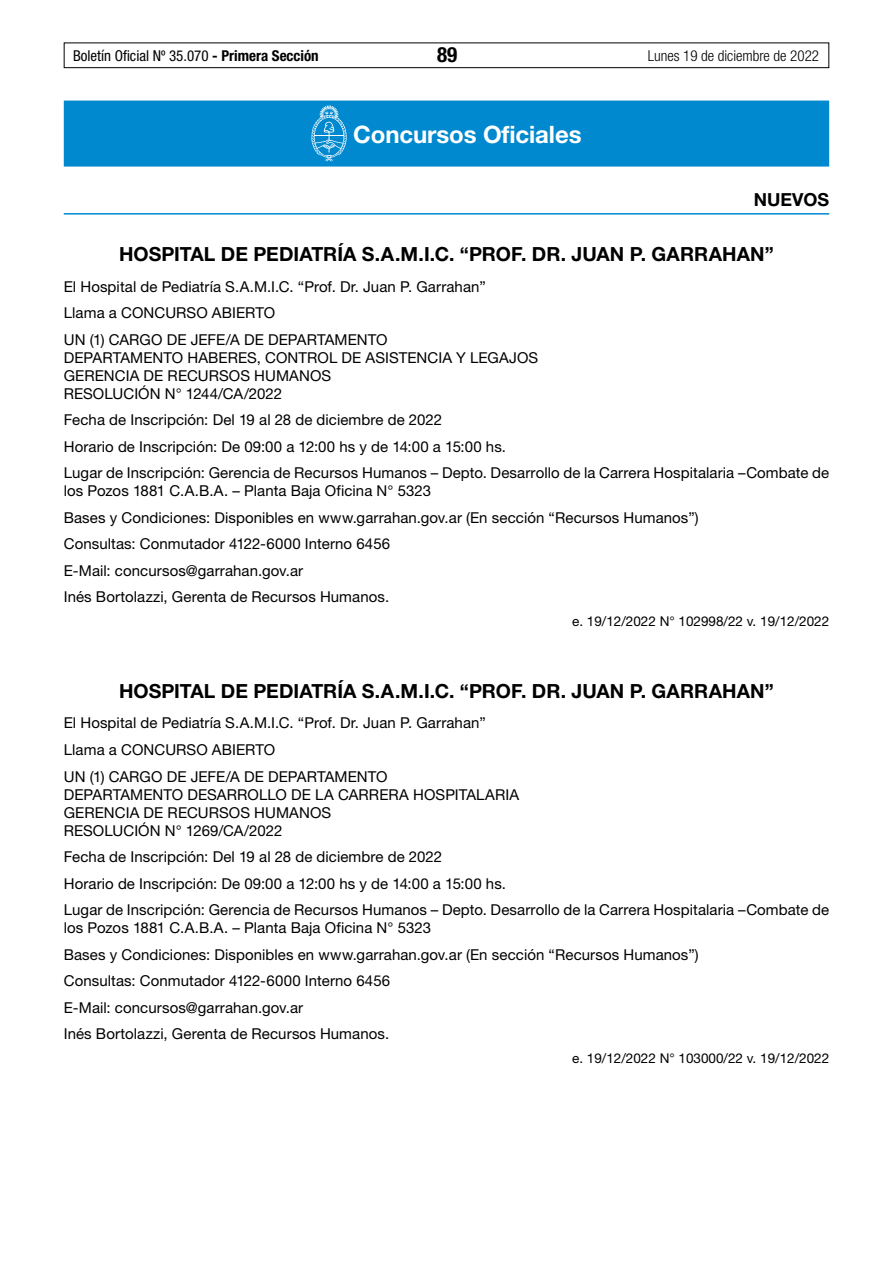
<style>
.page{position:relative;width:893px;height:1263px;background:#fff}
.page>*{position:absolute;margin:0;border:0;box-sizing:border-box;transform-origin:0 0}
.t1{font:700 24px "Helvetica Neue LT Std";letter-spacing:-.005em;color:#fff}
.t2{font:700 condensed 21px "Helvetica Neue LT Std";color:#000}
.t3{font:700 19.5px "Helvetica Neue LT Std";letter-spacing:.005em;color:#000}
.t4{font:700 18px "Helvetica Neue LT Std";color:#000}
.t5{font:15px/26.5px "Helvetica Neue LT Std";letter-spacing:.005em;color:#000}
.t6{font:condensed 15px "Helvetica Neue LT Std";color:#000}
.t7{font:300 condensed 15px "Helvetica Neue LT Std";color:#000}
.t8{font:13.5px "Helvetica Neue LT Std";color:#000}
.s1{font-weight:700}
</style>
<div class="page">
<div style="left:64px;top:43px;width:765px;height:25px;border:1px solid #000"></div>
<div style="left:64px;top:101px;width:765px;height:66px;background:#0089cf"></div>
<hr style="left:64px;top:213px;width:765px;height:2px;background:#0089cf">
<svg style="left:311px;top:105px;width:36px;height:56px"></svg>
<p class="t6" style="left:73px;top:47px;width:247px">Boletín Oficial Nº 35.070 <span class="s1">- Primera Sección</span></p>
<h2 class="t2" style="left:437px;top:42px;width:22px">89</h2>
<p class="t7" style="left:648px;top:47px;width:173px">Lunes 19 de diciembre de 2022</p>
<h1 class="t1" style="left:353px;top:120px;width:230px">Concursos Oficiales</h1>
<p class="t4" style="left:754px;top:188px;width:77px">NUEVOS</p>
<h3 class="t3" style="left:119px;top:242px;width:656px">HOSPITAL DE PEDIATRÍA S.A.M.I.C. “PROF. DR. JUAN P. GARRAHAN”</h3>
<p class="t5" style="left:64px;top:273px;width:423px">El Hospital de Pediatría S.A.M.I.C. “Prof. Dr. Juan P. Garrahan”<br>Llama a CONCURSO ABIERTO<br>UN (1) CARGO DE JEFE/A DE DEPARTAMENTO</p>
<p class="t5" style="left:64px;top:348px;width:476px;line-height:18px">DEPARTAMENTO HABERES, CONTROL DE ASISTENCIA Y LEGAJOS<br>GERENCIA DE RECURSOS HUMANOS<br>RESOLUCIÓN N° 1244/CA/2022</p>
<p class="t5" style="left:64px;top:406px;width:767px">Fecha de Inscripción: Del 19 al 28 de diciembre de 2022<br>Horario de Inscripción: De 09:00 a 12:00 hs y de 14:00 a 15:00 hs.<br>Lugar de Inscripción: Gerencia de Recursos Humanos – Depto. Desarrollo de la Carrera Hospitalaria –Combate de</p>
<p class="t5" style="left:64px;top:477px;width:636px">los Pozos 1881 C.A.B.A. – Planta Baja Oficina N° 5323<br>Bases y Condiciones: Disponibles en www.garrahan.gov.ar (En sección “Recursos Humanos”)<br>Consultas: Conmutador 4122-6000 Interno 6456<br>E-Mail: concursos@garrahan.gov.ar<br>Inés Bortolazzi, Gerenta de Recursos Humanos.</p>
<p class="t8" style="left:572px;top:613px;width:259px">e. 19/12/2022 N° 102998/22 v. 19/12/2022</p>
<h3 class="t3" style="left:119px;top:679px;width:656px">HOSPITAL DE PEDIATRÍA S.A.M.I.C. “PROF. DR. JUAN P. GARRAHAN”</h3>
<p class="t5" style="left:64px;top:710px;width:423px">El Hospital de Pediatría S.A.M.I.C. “Prof. Dr. Juan P. Garrahan”<br>Llama a CONCURSO ABIERTO<br>UN (1) CARGO DE JEFE/A DE DEPARTAMENTO</p>
<p class="t5" style="left:64px;top:785px;width:457px;line-height:18px">DEPARTAMENTO DESARROLLO DE LA CARRERA HOSPITALARIA<br>GERENCIA DE RECURSOS HUMANOS<br>RESOLUCIÓN N° 1269/CA/2022</p>
<p class="t5" style="left:64px;top:843px;width:767px">Fecha de Inscripción: Del 19 al 28 de diciembre de 2022<br>Horario de Inscripción: De 09:00 a 12:00 hs y de 14:00 a 15:00 hs.<br>Lugar de Inscripción: Gerencia de Recursos Humanos – Depto. Desarrollo de la Carrera Hospitalaria –Combate de</p>
<p class="t5" style="left:64px;top:914px;width:636px">los Pozos 1881 C.A.B.A. – Planta Baja Oficina N° 5323<br>Bases y Condiciones: Disponibles en www.garrahan.gov.ar (En sección “Recursos Humanos”)<br>Consultas: Conmutador 4122-6000 Interno 6456<br>E-Mail: concursos@garrahan.gov.ar<br>Inés Bortolazzi, Gerenta de Recursos Humanos.</p>
<p class="t8" style="left:572px;top:1050px;width:259px">e. 19/12/2022 N° 103000/22 v. 19/12/2022</p>
</div>
